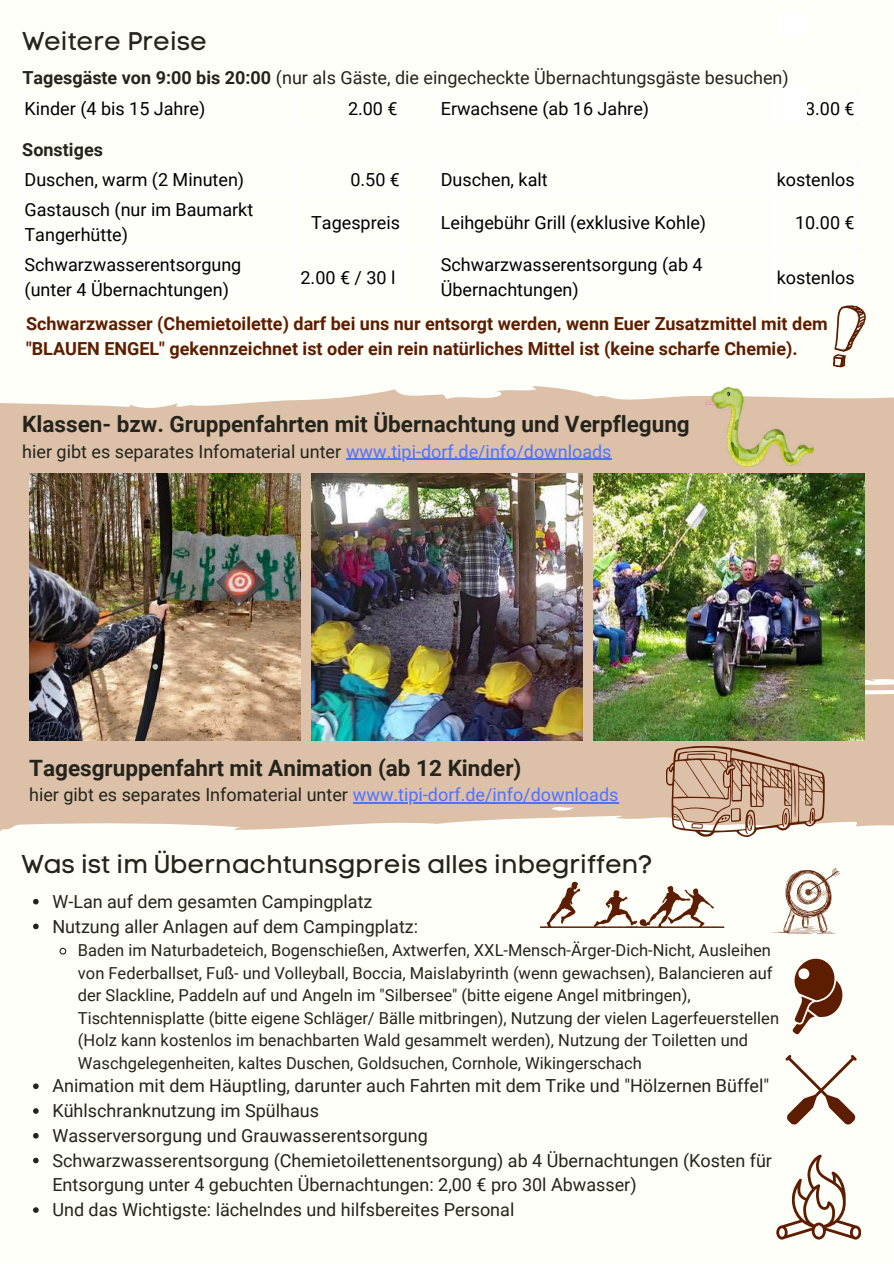
<style>
.page{position:relative;width:894px;height:1264px;background:#fff}
.page>*{position:absolute;margin:0;border:0;box-sizing:border-box;transform-origin:0 0}
.t1{font:25.5px "Code Pro Normal LC";color:#24241c}
.t2{font:700 22.5px "Roboto";color:#24241c}
.t3{font:18px/24.8px "Roboto";color:#24241c}
.t4{font:18px/24.8px "Roboto";color:#000}
.t5{font:700 18px/24.8px "Roboto";color:#5d1d01}
.t6{font:700 18px "Roboto";color:#24241c}
.t7{font:16.5px/22.5px "Roboto";color:#24241c}
.s1{font-weight:700}
.s2{color:#5271ff}
</style>
<div class="page">
<div style="left:0;top:0;width:893px;height:1263px;background:#fffff9"></div>
<hr style="left:22px;top:95px;width:3px;height:28px;background:#fff">
<hr style="left:293px;top:95px;width:2px;height:28px;background:#fff">
<hr style="left:397px;top:95px;width:3px;height:28px;background:#fff">
<hr style="left:438px;top:95px;width:2px;height:28px;background:#fff">
<hr style="left:772px;top:95px;width:2px;height:28px;background:#fff">
<hr style="left:854px;top:95px;width:2px;height:28px;background:#fff">
<hr style="left:22px;top:92px;width:834px;height:3px;background:#fff">
<hr style="left:22px;top:123px;width:834px;height:2px;background:#fff">
<div style="left:780px;top:84px;width:26px;height:40px;background:#fff"></div>
<div style="left:777px;top:12px;width:29px;height:24px;background:#fff"></div>
<svg style="left:0;top:386px;width:893px;height:445px;fill:#dcc0a8"></svg>
<hr style="left:22px;top:165px;width:3px;height:139px;background:#fff">
<hr style="left:293px;top:165px;width:2px;height:139px;background:#fff">
<hr style="left:400px;top:165px;width:2px;height:139px;background:#fff">
<hr style="left:438px;top:165px;width:2px;height:139px;background:#fff">
<hr style="left:772px;top:165px;width:2px;height:139px;background:#fff">
<hr style="left:854px;top:165px;width:2px;height:139px;background:#fff">
<hr style="left:22px;top:163px;width:834px;height:2px;background:#fff">
<hr style="left:22px;top:194px;width:834px;height:2px;background:#fff">
<hr style="left:22px;top:249px;width:834px;height:2px;background:#fff">
<hr style="left:22px;top:304px;width:834px;height:2px;background:#fff">
<svg style="left:833px;top:305px;width:33px;height:63px"></svg>
<img style="left:29px;top:474px;width:271px;height:266px">
<img style="left:312px;top:474px;width:270px;height:266px">
<img style="left:593px;top:474px;width:271px;height:266px">
<svg style="left:665px;top:746px;width:159px;height:91px"></svg>
<img style="left:705px;top:387px;width:108px;height:79px">
<svg style="left:772px;top:867px;width:67px;height:67px"></svg>
<svg style="left:540px;top:881px;width:184px;height:46px"></svg>
<svg style="left:792px;top:958px;width:49px;height:76px"></svg>
<svg style="left:785px;top:1055px;width:72px;height:69px"></svg>
<svg style="left:776px;top:1154px;width:84px;height:85px"></svg>
<hr style="left:346px;top:458px;width:265px;height:2px;background:#5271ff">
<hr style="left:353px;top:802px;width:265px;height:1px;background:#5271ff">
<svg style="left:33px;top:898px;width:6px;height:6px"></svg>
<svg style="left:33px;top:923px;width:6px;height:6px"></svg>
<svg style="left:59px;top:947px;width:8px;height:8px"></svg>
<svg style="left:33px;top:1083px;width:6px;height:6px"></svg>
<svg style="left:33px;top:1108px;width:6px;height:5px"></svg>
<svg style="left:33px;top:1133px;width:6px;height:5px"></svg>
<svg style="left:33px;top:1157px;width:6px;height:6px"></svg>
<svg style="left:33px;top:1207px;width:6px;height:5px"></svg>
<h1 class="t1" style="left:22px;top:25px;width:186px">Weitere Preise</h1>
<p class="t3" style="left:22px;top:66px;width:767px"><span class="s1">Tagesgäste von 9:00 bis 20:00</span> (nur als Gäste, die eingecheckte Übernachtungsgäste besuchen)</p>
<p class="t4" style="left:25px;top:96px;width:182px">Kinder (4 bis 15 Jahre)</p>
<p class="t4" style="left:348px;top:96px;width:51px">2.00 €</p>
<p class="t4" style="left:440px;top:96px;width:210px">Erwachsene (ab 16 Jahre)</p>
<p class="t4" style="left:804px;top:96px;width:51px">3.00 €</p>
<p class="t6" style="left:22px;top:139px;width:82px">Sonstiges</p>
<p class="t4" style="left:25px;top:167px;width:221px">Duschen, warm (2 Minuten)</p>
<p class="t4" style="left:350px;top:167px;width:51px">0.50 €</p>
<p class="t4" style="left:440px;top:167px;width:108px">Duschen, kalt</p>
<p class="t4" style="left:776px;top:167px;width:79px">kostenlos</p>
<p class="t4" style="left:25px;top:198px;width:230px">Gastausch (nur im Baumarkt<br>Tangerhütte)</p>
<p class="t4" style="left:311px;top:210px;width:90px">Tagespreis</p>
<p class="t4" style="left:440px;top:210px;width:267px">Leihgebühr Grill (exklusive Kohle)</p>
<p class="t4" style="left:794px;top:210px;width:61px">10.00 €</p>
<p class="t4" style="left:25px;top:253px;width:218px">Schwarzwasserentsorgung (unter 4 Übernachtungen)</p>
<p class="t4" style="left:300px;top:265px;width:96px">2.00 € / 30 l</p>
<p class="t4" style="left:440px;top:253px;width:263px">Schwarzwasserentsorgung (ab 4<br>Übernachtungen)</p>
<p class="t4" style="left:776px;top:265px;width:79px">kostenlos</p>
<p class="t5" style="left:26px;top:311px;width:802px">Schwarzwasser (Chemietoilette) darf bei uns nur entsorgt werden, wenn Euer Zusatzmittel mit dem "BLAUEN ENGEL" gekennzeichnet ist oder ein rein natürliches Mittel ist (keine scharfe Chemie).</p>
<p class="t2" style="left:22px;top:411px;width:668px">Klassen- bzw. Gruppenfahrten mit Übernachtung und Verpflegung</p>
<p class="t3" style="left:22px;top:439px;width:590px">hier gibt es separates Infomaterial unter <span class="s2">www.tipi-dorf.de/info/downloads</span></p>
<p class="t2" style="left:29px;top:754px;width:493px">Tagesgruppenfahrt mit Animation (ab 12 Kinder)</p>
<p class="t3" style="left:29px;top:783px;width:590px">hier gibt es separates Infomaterial unter <span class="s2">www.tipi-dorf.de/info/downloads</span></p>
<h1 class="t1" style="left:22px;top:848px;width:632px">Was ist im Übernachtunsgpreis alles inbegriffen?</h1>
<p class="t3" style="left:52px;top:889px;width:367px">W-Lan auf dem gesamten Campingplatz<br>Nutzung aller Anlagen auf dem Campingplatz:</p>
<p class="t7" style="left:78px;top:939px;width:702px">Baden im Naturbadeteich, Bogenschießen, Axtwerfen, XXL-Mensch-Ärger-Dich-Nicht, Ausleihen von Federballset, Fuß- und Volleyball, Boccia, Maislabyrinth (wenn gewachsen), Balancieren auf der Slackline, Paddeln auf und Angeln im "Silbersee" (bitte eigene Angel mitbringen), Tischtennisplatte (bitte eigene Schläger/ Bälle mitbringen), Nutzung der vielen Lagerfeuerstellen (Holz kann kostenlos im benachbarten Wald gesammelt werden), Nutzung der Toiletten und Waschgelegenheiten, kaltes Duschen, Goldsuchen, Cornhole, Wikingerschach</p>
<p class="t3" style="left:52px;top:1073px;width:721px">Animation mit dem Häuptling, darunter auch Fahrten mit dem Trike und "Hölzernen Büffel" Kühlschranknutzung im Spülhaus<br>Wasserversorgung und Grauwasserentsorgung<br>Schwarzwasserentsorgung (Chemietoilettenentsorgung) ab 4 Übernachtungen (Kosten für Entsorgung unter 4 gebuchten Übernachtungen: 2,00 € pro 30l Abwasser)<br>Und das Wichtigste: lächelndes und hilfsbereites Personal</p>
</div>
